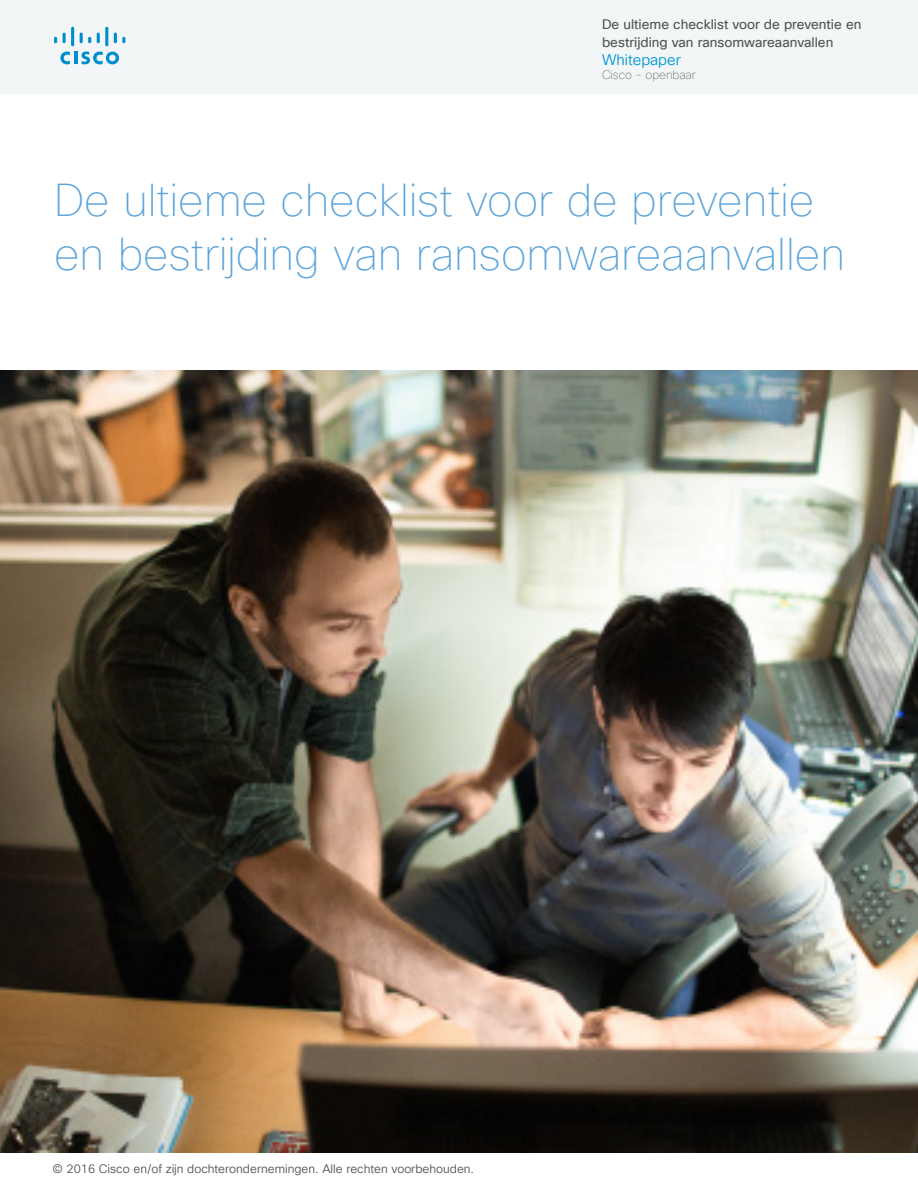
<style>
.page{position:relative;width:918px;height:1188px;background:#fff}
.page>*{position:absolute;margin:0;border:0;box-sizing:border-box;transform-origin:0 0}
.t1{font:100 45px/54px "Cisco Sans TT";color:#5ba4d9}
.t2{font:15px "Cisco Sans TT Light";color:#0096d6}
.t3{font:13.5px/18px "Cisco Sans TT";color:#525252}
.t4{font:12px "Cisco Sans TT Light";color:#525252}
.t5{font:100 12px "Cisco Sans TT";color:#525252}
</style>
<div class="page">
<div style="left:0;top:0;width:918px;height:94px;background:#f3f6f7"></div>
<img style="left:0;top:371px;width:918px;height:782px">
<svg style="left:60px;top:52px;width:59px;height:12px"></svg>
<svg style="left:54px;top:37px;width:3px;height:6px"></svg>
<svg style="left:63px;top:33px;width:3px;height:10px"></svg>
<hr style="left:71px;top:27px;width:3px;height:19px;background:#008dce;border-radius:2px">
<svg style="left:80px;top:33px;width:11px;height:10px"></svg>
<svg style="left:97px;top:33px;width:3px;height:10px"></svg>
<hr style="left:105px;top:27px;width:3px;height:19px;background:#008dce;border-radius:2px">
<svg style="left:114px;top:33px;width:11px;height:10px"></svg>
<p class="t3" style="left:602px;top:15px;width:261px">De ultieme checklist voor de preventie en bestrijding van ransomwareaanvallen</p>
<p class="t2" style="left:602px;top:50px;width:81px">Whitepaper</p>
<p class="t5" style="left:602px;top:67px;width:95px">Cisco - openbaar</p>
<p class="t1" style="left:54px;top:174px;width:793px">De ultieme checklist voor de preventie en bestrijding van ransomwareaanvallen</p>
<p class="t4" style="left:53px;top:1161px;width:423px">© 2016 Cisco en/of zijn dochterondernemingen. Alle rechten voorbehouden.</p>
</div>
